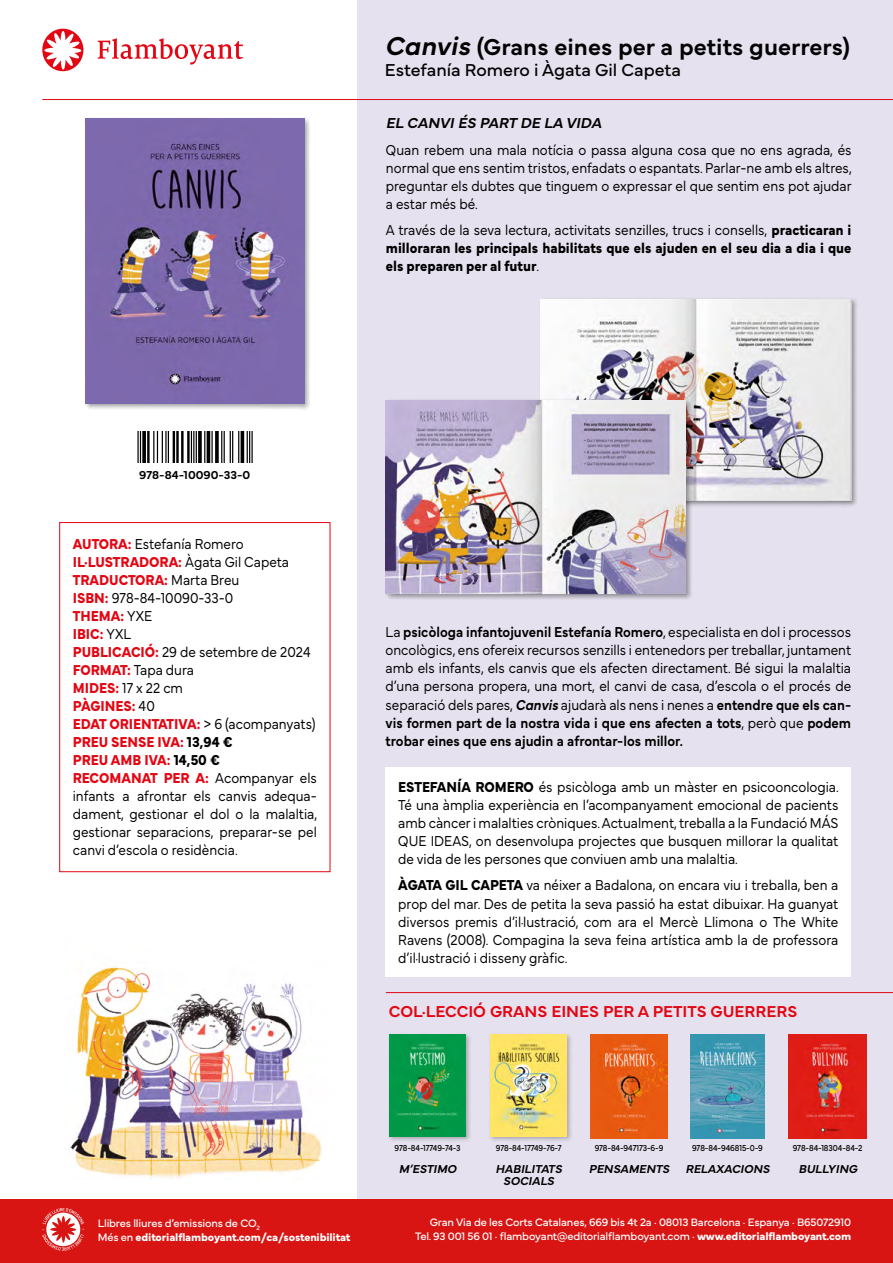
<style>
.page{position:relative;width:893px;height:1263px;background:#fff}
.page>*{position:absolute;margin:0;border:0;box-sizing:border-box;transform-origin:0 0}
.t1{font:600 24px "Mundial";color:#020203}
.t2{font:18px "Mundial";color:#020203}
.t3{font:600 16.5px "Mundial";color:#e30613}
.t4{font:300 15px/18px "Mundial";color:#000;text-align:justify;scale:.9 1}
.t5{font:700 15px/18px "Mundial";color:#000;text-align:justify;scale:.9 1}
.t6{font:italic 600 15px "Mundial";color:#020203}
.t7{font:italic 600 12px/12px "Mundial";color:#000;text-align:center}
.t8{font:600 12px "Mundial";color:#000}
.t9{font:11.25px/13.5px "Mundial";letter-spacing:-.015em;color:#fff;text-align:right}
.t10{font:700 11.25px/14.4px "Mundial";letter-spacing:-.015em;color:#fff}
.t11{font:9px "Mundial";letter-spacing:-.01em;color:#000;scale:.9 1}
.s1{font-style:italic;font-size:27px}
.s2{font-weight:300}
.s3{font-weight:700;color:#e30613}
.s4{font-weight:700}
.s5{font-weight:600}
.s6{font-weight:600;font-style:italic}
.s7{font-weight:400}
</style>
<div class="page">
<div style="left:357px;top:0;width:536px;height:1263px;background:#e5e1ee"></div>
<div style="left:0;top:1199px;width:893px;height:64px;background:#d81513"></div>
<svg style="left:42px;top:29px;width:42px;height:42px"></svg>
<svg style="left:98px;top:38px;width:145px;height:27px"></svg>
<svg style="left:42px;top:1208px;width:42px;height:43px"></svg>
<hr style="left:42px;top:99px;width:851px;height:1px;background:#e10917">
<div style="left:386px;top:767px;width:465px;height:209px;background:#fff"></div>
<div style="left:59px;top:522px;width:271px;height:350px;border:1px solid #e30613"></div>
<div style="left:85px;top:117px;width:226px;height:293px;background:#000;opacity:.35"></div>
<img style="left:86px;top:118px;width:218px;height:285px">
<hr style="left:140px;top:431px;width:1px;height:32px;background:#000">
<hr style="left:137px;top:431px;width:2px;height:32px;background:#000">
<svg style="left:142px;top:431px;width:4px;height:32px"></svg>
<hr style="left:147px;top:431px;width:3px;height:32px;background:#000">
<hr style="left:168px;top:431px;width:1px;height:32px;background:#000">
<hr style="left:165px;top:431px;width:2px;height:32px;background:#000">
<hr style="left:162px;top:431px;width:1px;height:32px;background:#000">
<hr style="left:157px;top:431px;width:1px;height:32px;background:#000">
<hr style="left:153px;top:431px;width:1px;height:32px;background:#000">
<hr style="left:187px;top:431px;width:3px;height:32px;background:#000">
<hr style="left:181px;top:431px;width:3px;height:32px;background:#000">
<hr style="left:176px;top:431px;width:3px;height:32px;background:#000">
<hr style="left:173px;top:431px;width:2px;height:32px;background:#000">
<hr style="left:196px;top:431px;width:1px;height:32px;background:#000">
<hr style="left:193px;top:431px;width:1px;height:32px;background:#000">
<hr style="left:191px;top:431px;width:1px;height:32px;background:#000">
<svg style="left:198px;top:431px;width:4px;height:32px"></svg>
<hr style="left:204px;top:431px;width:1px;height:32px;background:#000">
<hr style="left:207px;top:431px;width:3px;height:32px;background:#000">
<hr style="left:211px;top:431px;width:2px;height:32px;background:#000">
<svg style="left:215px;top:431px;width:4px;height:32px"></svg>
<hr style="left:238px;top:431px;width:1px;height:32px;background:#000">
<hr style="left:232px;top:431px;width:1px;height:32px;background:#000">
<hr style="left:230px;top:431px;width:1px;height:32px;background:#000">
<hr style="left:224px;top:431px;width:1px;height:32px;background:#000">
<hr style="left:221px;top:431px;width:1px;height:32px;background:#000">
<hr style="left:241px;top:431px;width:3px;height:32px;background:#000">
<hr style="left:251px;top:431px;width:2px;height:32px;background:#000">
<hr style="left:249px;top:431px;width:1px;height:32px;background:#000">
<hr style="left:247px;top:431px;width:1px;height:32px;background:#000">
<img style="left:70px;top:964px;width:256px;height:215px">
<img style="left:690px;top:1035px;width:75px;height:103px">
<hr style="left:386px;top:992px;width:507px;height:1px;background:#e10917">
<img style="left:590px;top:1035px;width:78px;height:103px">
<div style="left:488px;top:1032px;width:85px;height:111px;background:#000;opacity:.25"></div>
<img style="left:490px;top:1035px;width:77px;height:102px">
<img style="left:788px;top:1035px;width:79px;height:103px">
<div style="left:387px;top:1032px;width:85px;height:111px;background:#000;opacity:.25"></div>
<img style="left:389px;top:1035px;width:77px;height:102px">
<div style="left:540px;top:298px;width:318px;height:210px;background:#000;opacity:.35"></div>
<img style="left:540px;top:299px;width:311px;height:202px">
<div style="left:385px;top:399px;width:308px;height:202px;background:#000;opacity:.35"></div>
<img style="left:386px;top:400px;width:299px;height:195px">
<h1 class="t1" style="left:385px;top:28px;width:466px"><span class="s1">Canvis</span> (Grans eines per a petits guerrers)</h1>
<p class="t2" style="left:385px;top:56px;width:298px">Estefanía Romero i Àgata Gil Capeta</p>
<p class="t6" style="left:386px;top:112px;width:217px">EL CANVI ÉS PART DE LA VIDA</p>
<p class="t4" style="left:386px;top:139px;width:519px">Quan rebem una mala notícia o passa alguna cosa que no ens agrada, és normal que ens sentim tristos, enfadats o espantats. Parlar-ne amb els altres, preguntar els dubtes que tinguem o expressar el que sentim ens pot ajudar a estar més bé.</p>
<p class="t5" style="left:386px;top:220px;width:519px"><span class="s2">A través de la seva lectura, activitats senzilles, trucs i consells,</span> practicaran i milloraran les principals habilitats que els ajuden en el seu dia a dia i que els preparen per al futur<span class="s2">.</span></p>
<p class="t8" style="left:139px;top:466px;width:113px">978-84-10090-33-0</p>
<p class="t4" style="left:73px;top:534px;width:273px;text-align:left"><span class="s3">AUTORA:</span> Estefanía Romero<br><span class="s3">IL·LUSTRADORA:</span> Àgata Gil Capeta<br><span class="s3">TRADUCTORA:</span> Marta Breu<br><span class="s3">ISBN:</span> 978-84-10090-33-0<br><span class="s3">THEMA:</span> YXE<br><span class="s3">IBIC:</span> YXL<br><span class="s3">PUBLICACIÓ:</span> 29 de setembre de 2024<br><span class="s3">FORMAT:</span> Tapa dura<br><span class="s3">MIDES:</span> 17 x 22 cm<br><span class="s3">PÀGINES:</span> 40<br><span class="s3">EDAT ORIENTATIVA:</span> &gt; 6 (acompanyats)<br><span class="s3">PREU SENSE IVA:</span> <span class="s4">13,94 €<br></span><span class="s3">PREU AMB IVA:</span> <span class="s4">14,50 €<br></span><span class="s3">RECOMANAT PER A:</span> Acompanyar els infants a afrontar els canvis adequa&shy;dament, gestionar el dol o la malaltia, gestionar separacions, preparar-se pel canvi d’escola o residència.</p>
<p class="t4" style="left:386px;top:622px;width:519px">La <span class="s5">psicòloga infantojuvenil Estefanía Romero</span>, especialista en dol i processos oncològics, ens ofereix recursos senzills i entenedors per treballar, juntament amb els infants, els canvis que els afecten directament. Bé sigui la malaltia d’una persona propera, una mort, el canvi de casa, d’escola o el procés de separació dels pares, <span class="s6">Canvis</span> ajudarà als nens i nenes a <span class="s5">entendre que els can&shy;vis formen part de la nostra vida i que ens afecten a tots</span>, però que <span class="s5">podem trobar eines que ens ajudin a afrontar-los millor.</span></p>
<p class="t4" style="left:398px;top:776px;width:491px"><span class="s4">ESTEFANÍA ROMERO</span> és psicòloga amb un màster en psicooncologia.<br>Té una àmplia experiència en l’acompanyament emocional de pacients amb càncer i malalties cròniques. Actualment, treballa a la Fundació MÁS QUE IDEAS, on desenvolupa projectes que busquen millorar la qualitat de vida de les persones que conviuen amb una malaltia.</p>
<p class="t4" style="left:398px;top:875px;width:491px"><span class="s4">ÀGATA GIL CAPETA</span> va néixer a Badalona, on encara viu i treballa, ben a prop del mar. Des de petita la seva passió ha estat dibuixar. Ha guanyat diversos premis d’il·lustració, com ara el Mercè Llimona o The White Ravens (2008). Compagina la seva feina artística amb la de professora d’il·lustració i disseny gràfic.</p>
<p class="t3" style="left:389px;top:998px;width:410px">COL·LECCIÓ GRANS EINES PER A PETITS GUERRERS</p>
<p class="t10" style="left:98px;top:1214px;width:254px"><span class="s7">Llibres lliures d’emissions de CO</span><sub>2<br></sub><span class="s7">Més en</span> editorialflamboyant.com/ca/sostenibilitat</p>
<p class="t11" style="left:395px;top:1141px;width:75px">978-84-17749-74-3</p>
<p class="t7" style="left:399px;top:1162px;width:59px">M’ESTIMO</p>
<p class="t11" style="left:496px;top:1141px;width:75px">978-84-17749-76-7</p>
<p class="t7" style="left:496px;top:1162px;width:68px">HABILITATS<br>SOCIALS</p>
<p class="t11" style="left:595px;top:1141px;width:78px">978-84-947173-6-9</p>
<p class="t7" style="left:589px;top:1162px;width:82px">PENSAMENTS</p>
<p class="t11" style="left:692px;top:1141px;width:80px">978-84-946815-0-9</p>
<p class="t7" style="left:685px;top:1162px;width:86px">RELAXACIONS</p>
<p class="t11" style="left:793px;top:1141px;width:79px">978-84-18304-84-2</p>
<p class="t7" style="left:798px;top:1162px;width:60px">BULLYING</p>
<p class="t9" style="left:415px;top:1214px;width:437px">Gran Via de les Corts Catalanes, 669 bis 4t 2a · 08013 Barcelona · Espanya · B65072910<br>Tel. 93 001 56 01 · flamboyant@editorialflamboyant.com · <span class="s4">www.editorialflamboyant.com</span></p>
</div>
